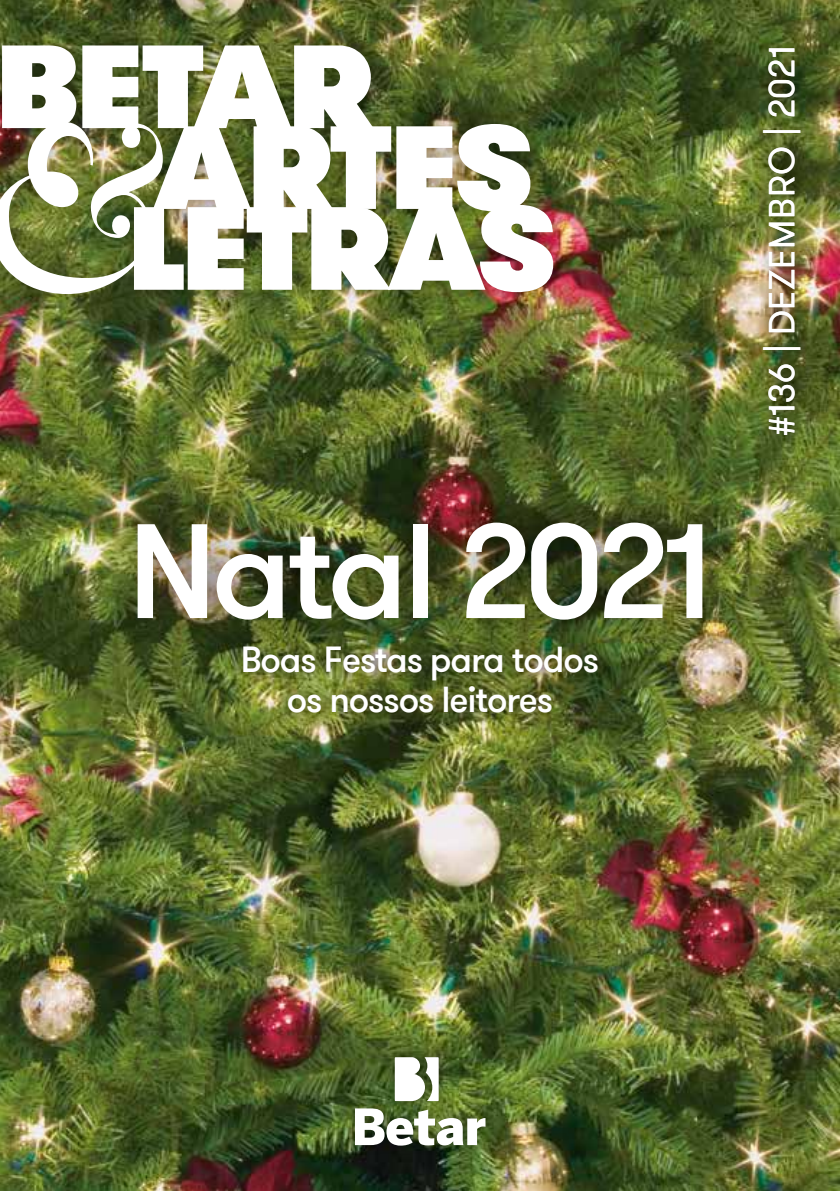
<style>
.page{position:relative;width:840px;height:1191px;background:#fff}
.page>*{position:absolute;margin:0;border:0;box-sizing:border-box;transform-origin:0 0}
.t1{font:500 134px "GT Walsheim Pro";letter-spacing:-.04em;color:#fff}
.t2{font:800 118px "GT Walsheim Pro";letter-spacing:-.045em;color:#fff}
.t3{font:500 36px/40px "GT Walsheim Pro";letter-spacing:-.03em;color:#fff;text-align:center}
.t4{font:36px "GT Walsheim Pro";letter-spacing:.015em;color:#fff}
</style>
<div class="page">
<img style="left:0;top:0;width:839px;height:1191px">
<div style="left:343px;top:1046px;width:152px;height:110px;background:#000;opacity:.4"></div>
<svg style="left:394px;top:1057px;width:44px;height:44px"></svg>
<svg style="left:355px;top:1108px;width:130px;height:37px"></svg>
<div style="left:0;top:26px;width:571px;height:286px;background:#000;opacity:.3"></div>
<img style="left:0;top:122px;width:163px;height:172px">
<img style="left:224px;top:650px;width:391px;height:80px">
<div style="left:105px;top:491px;width:629px;height:159px;background:#000;opacity:.6"></div>
<div style="left:752px;top:37px;width:59px;height:409px;background:#000;opacity:.3"></div>
<h2 class="t2" style="left:-3px;top:4px;width:379px">BETAR</h2>
<h2 class="t2" style="left:152px;top:85px;width:383px">ARTES</h2>
<h2 class="t2" style="left:127px;top:165px;width:430px">LETRAS</h2>
<h1 class="t1" style="left:128px;top:487px;width:585px">Natal 2021</h1>
<p class="t3" style="left:240px;top:640px;width:360px">Boas Festas para todos os nossos leitores</p>
<p class="t4" style="left:759px;top:436px;width:392px;rotate:-90deg">#136 | DEZEMBRO | 2021</p>
</div>
